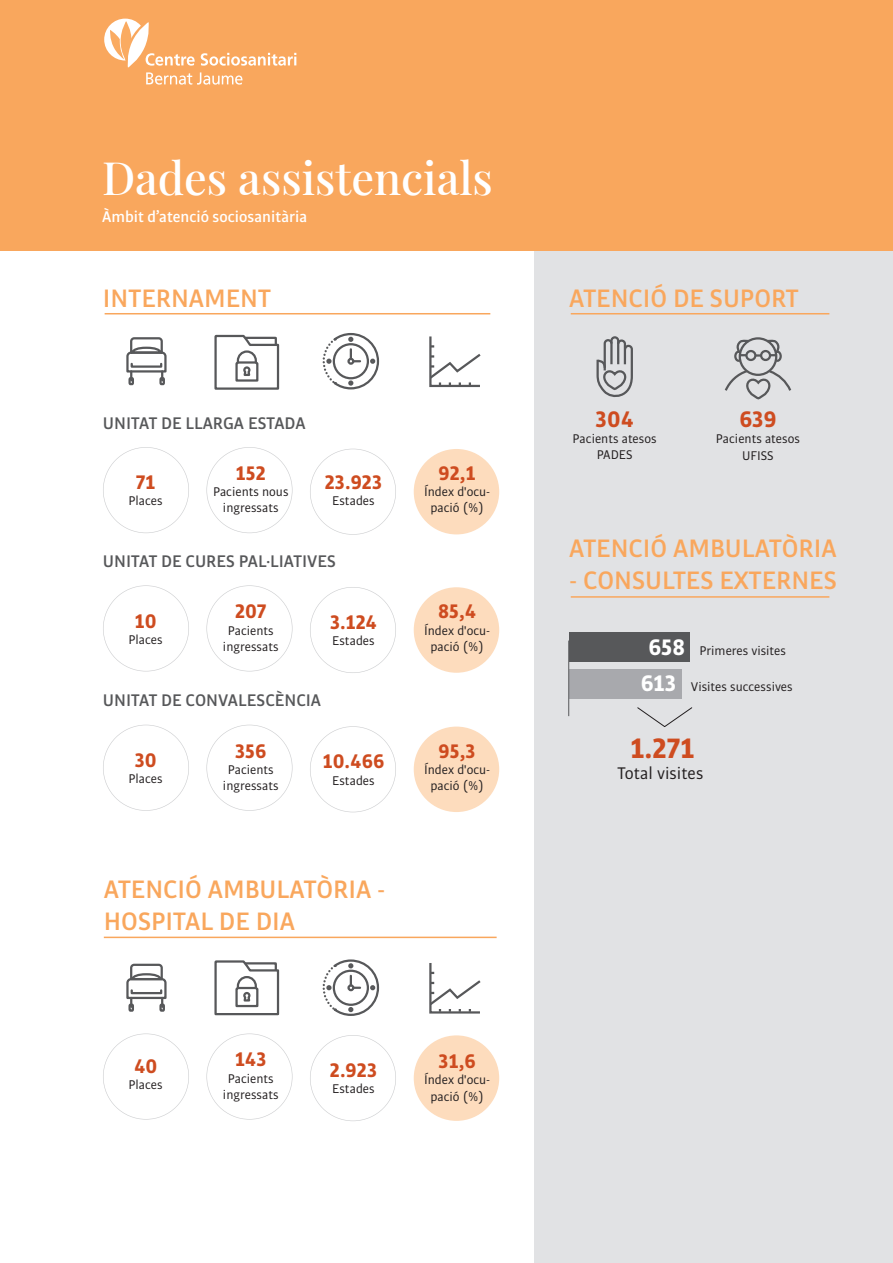
<style>
.page{position:relative;width:893px;height:1263px;background:#fff}
.page>*{position:absolute;margin:0;border:0;box-sizing:border-box;transform-origin:0 0}
.t1{font:500 45px "Playfair Display";color:#fff}
.t2{font:700 30px "Bulo";color:#ce4c20}
.t3{font:500 27px/32.4px "Bulo";color:#f9a75d}
.t4{font:700 24px "Bulo";color:#ce4c20}
.t5{font:700 21px "Bulo";color:#ce4c20}
.t6{font:500 18px "Bulo";color:#57585a}
.t7{font:18px "Bulo";color:#231f20}
.t8{font:500 16.5px "Bulo";color:#fff}
.t9{font:13.5px/16.2px "Bulo";color:#231f20;text-align:center}
.s1{font-weight:700;font-size:24px;color:#fff}
</style>
<div class="page">
<div style="left:534px;top:250px;width:359px;height:1013px;background:#e1e2e4"></div>
<div style="left:569px;top:669px;width:112px;height:30px;background:#a8a9ad"></div>
<div style="left:569px;top:632px;width:121px;height:30px;background:#57585a"></div>
<svg style="left:103px;top:447px;width:86px;height:86px"></svg>
<svg style="left:206px;top:447px;width:87px;height:86px"></svg>
<svg style="left:310px;top:449px;width:86px;height:86px"></svg>
<div style="left:414px;top:449px;width:85px;height:85px;background:#fddcbd;border-radius:50%"></div>
<div style="left:0;top:0;width:893px;height:251px;background:#f9a75d"></div>
<hr style="left:105px;top:313px;width:385px;height:1px;background:#f9a75d">
<svg style="left:104px;top:19px;width:192px;height:66px"></svg>
<hr style="left:571px;top:313px;width:258px;height:1px;background:#f9a75d">
<hr style="left:571px;top:596px;width:258px;height:2px;background:#f9a75d">
<hr style="left:104px;top:937px;width:393px;height:1px;background:#f9a75d">
<svg style="left:126px;top:337px;width:41px;height:49px"></svg>
<div style="left:131px;top:363px;width:31px;height:5px;border:2px solid #57585a"></div>
<svg style="left:103px;top:1033px;width:86px;height:86px"></svg>
<svg style="left:206px;top:1033px;width:87px;height:86px"></svg>
<svg style="left:310px;top:1035px;width:86px;height:86px"></svg>
<div style="left:414px;top:1035px;width:85px;height:86px;background:#fddcbd;border-radius:50%"></div>
<svg style="left:103px;top:585px;width:86px;height:86px"></svg>
<svg style="left:206px;top:585px;width:87px;height:86px"></svg>
<svg style="left:310px;top:587px;width:86px;height:86px"></svg>
<div style="left:414px;top:587px;width:85px;height:86px;background:#fddcbd;border-radius:50%"></div>
<svg style="left:103px;top:725px;width:86px;height:86px"></svg>
<svg style="left:206px;top:725px;width:87px;height:86px"></svg>
<svg style="left:310px;top:726px;width:86px;height:86px"></svg>
<div style="left:414px;top:726px;width:85px;height:86px;background:#fddcbd;border-radius:50%"></div>
<svg style="left:322px;top:333px;width:58px;height:57px"></svg>
<div style="left:333px;top:343px;width:36px;height:36px;border:2px solid #57585a;border-radius:50%"></div>
<div style="left:347px;top:358px;width:7px;height:7px;border:2px solid #57585a;border-radius:50%"></div>
<svg style="left:429px;top:336px;width:52px;height:52px"></svg>
<svg style="left:126px;top:963px;width:41px;height:49px"></svg>
<div style="left:131px;top:989px;width:31px;height:5px;border:2px solid #57585a"></div>
<svg style="left:322px;top:959px;width:58px;height:57px"></svg>
<div style="left:333px;top:970px;width:36px;height:36px;border:2px solid #57585a;border-radius:50%"></div>
<div style="left:347px;top:984px;width:7px;height:7px;border:2px solid #57585a;border-radius:50%"></div>
<svg style="left:429px;top:963px;width:52px;height:51px"></svg>
<svg style="left:596px;top:336px;width:37px;height:61px"></svg>
<div style="left:739px;top:337px;width:38px;height:39px;border:2px solid #57585a;border-radius:50%"></div>
<svg style="left:724px;top:339px;width:68px;height:61px"></svg>
<hr style="left:568px;top:640px;width:1px;height:76px;background:#57585a">
<svg style="left:637px;top:707px;width:56px;height:20px"></svg>
<svg style="left:214px;top:334px;width:66px;height:56px"></svg>
<svg style="left:214px;top:960px;width:66px;height:56px"></svg>
<h1 class="t1" style="left:102px;top:143px;width:392px">Dades assistencials</h1>
<p class="t8" style="left:102px;top:207px;width:207px">Àmbit d’atenció sociosanitària</p>
<h3 class="t3" style="left:103px;top:282px;width:169px">INTERNAMENT</h3>
<h3 class="t3" style="left:569px;top:282px;width:231px">ATENCIÓ DE SUPORT</h3>
<h3 class="t6" style="left:103px;top:411px;width:204px">UNITAT DE LLARGA ESTADA</h3>
<h3 class="t4" style="left:596px;top:403px;width:40px">304</h3>
<p class="t9" style="left:573px;top:430px;width:86px">Pacients atesos<br>PADES</p>
<h3 class="t5" style="left:136px;top:469px;width:21px">71</h3>
<p class="t9" style="left:129px;top:493px;width:36px">Places</p>
<h3 class="t5" style="left:236px;top:460px;width:31px">152</h3>
<p class="t9" style="left:213px;top:483px;width:77px">Pacients nous ingressats</p>
<h3 class="t5" style="left:325px;top:469px;width:59px">23.923</h3>
<p class="t9" style="left:332px;top:493px;width:44px">Estades</p>
<h3 class="t5" style="left:439px;top:460px;width:39px">92,1</h3>
<p class="t9" style="left:424px;top:483px;width:68px">Índex d'ocu&shy;pació (%)</p>
<h3 class="t4" style="left:739px;top:404px;width:39px">639</h3>
<p class="t9" style="left:716px;top:431px;width:86px">Pacients atesos<br>UFISS</p>
<h3 class="t6" style="left:103px;top:550px;width:235px">UNITAT DE CURES PAL·LIATIVES</h3>
<h3 class="t5" style="left:135px;top:607px;width:23px">10</h3>
<p class="t9" style="left:129px;top:631px;width:36px">Places</p>
<h3 class="t5" style="left:235px;top:598px;width:33px">207</h3>
<p class="t9" style="left:223px;top:622px;width:57px">Pacients ingressats</p>
<h3 class="t5" style="left:330px;top:609px;width:48px">3.124</h3>
<p class="t9" style="left:332px;top:632px;width:44px">Estades</p>
<h3 class="t6" style="left:103px;top:689px;width:220px">UNITAT DE CONVALESCÈNCIA</h3>
<h3 class="t5" style="left:135px;top:746px;width:23px">30</h3>
<p class="t9" style="left:129px;top:770px;width:36px">Places</p>
<h3 class="t5" style="left:235px;top:737px;width:33px">356</h3>
<p class="t9" style="left:223px;top:761px;width:57px">Pacients ingressats</p>
<h3 class="t5" style="left:323px;top:748px;width:63px">10.466</h3>
<p class="t9" style="left:332px;top:772px;width:44px">Estades</p>
<h3 class="t3" style="left:104px;top:872px;width:283px">ATENCIÓ AMBULATÒRIA -<br>HOSPITAL DE DIA</h3>
<h3 class="t5" style="left:438px;top:598px;width:40px">85,4</h3>
<p class="t9" style="left:424px;top:622px;width:68px">Índex d'ocu&shy;pació (%)</p>
<h3 class="t5" style="left:439px;top:737px;width:39px">95,3</h3>
<p class="t9" style="left:424px;top:761px;width:68px">Índex d'ocu&shy;pació (%)</p>
<h3 class="t5" style="left:134px;top:1052px;width:25px">40</h3>
<p class="t9" style="left:129px;top:1076px;width:36px">Places</p>
<h3 class="t5" style="left:235px;top:1046px;width:33px">143</h3>
<p class="t9" style="left:223px;top:1070px;width:57px">Pacients ingressats</p>
<h3 class="t5" style="left:330px;top:1057px;width:49px">2.923</h3>
<p class="t9" style="left:332px;top:1080px;width:44px">Estades</p>
<h3 class="t5" style="left:439px;top:1048px;width:39px">31,6</h3>
<p class="t9" style="left:424px;top:1072px;width:68px">Índex d'ocu&shy;pació (%)</p>
<h3 class="t3" style="left:569px;top:531px;width:269px">ATENCIÓ AMBULATÒRIA</h3>
<h3 class="t3" style="left:569px;top:564px;width:269px">- CONSULTES EXTERNES</h3>
<p class="t9" style="left:648px;top:642px;width:139px"><span class="s1">658</span> Primeres visites</p>
<p class="t9" style="left:641px;top:678px;width:154px"><span class="s1">613</span> Visites successives</p>
<h2 class="t2" style="left:630px;top:729px;width:66px">1.271</h2>
<h3 class="t7" style="left:618px;top:762px;width:87px">Total visites</h3>
</div>
